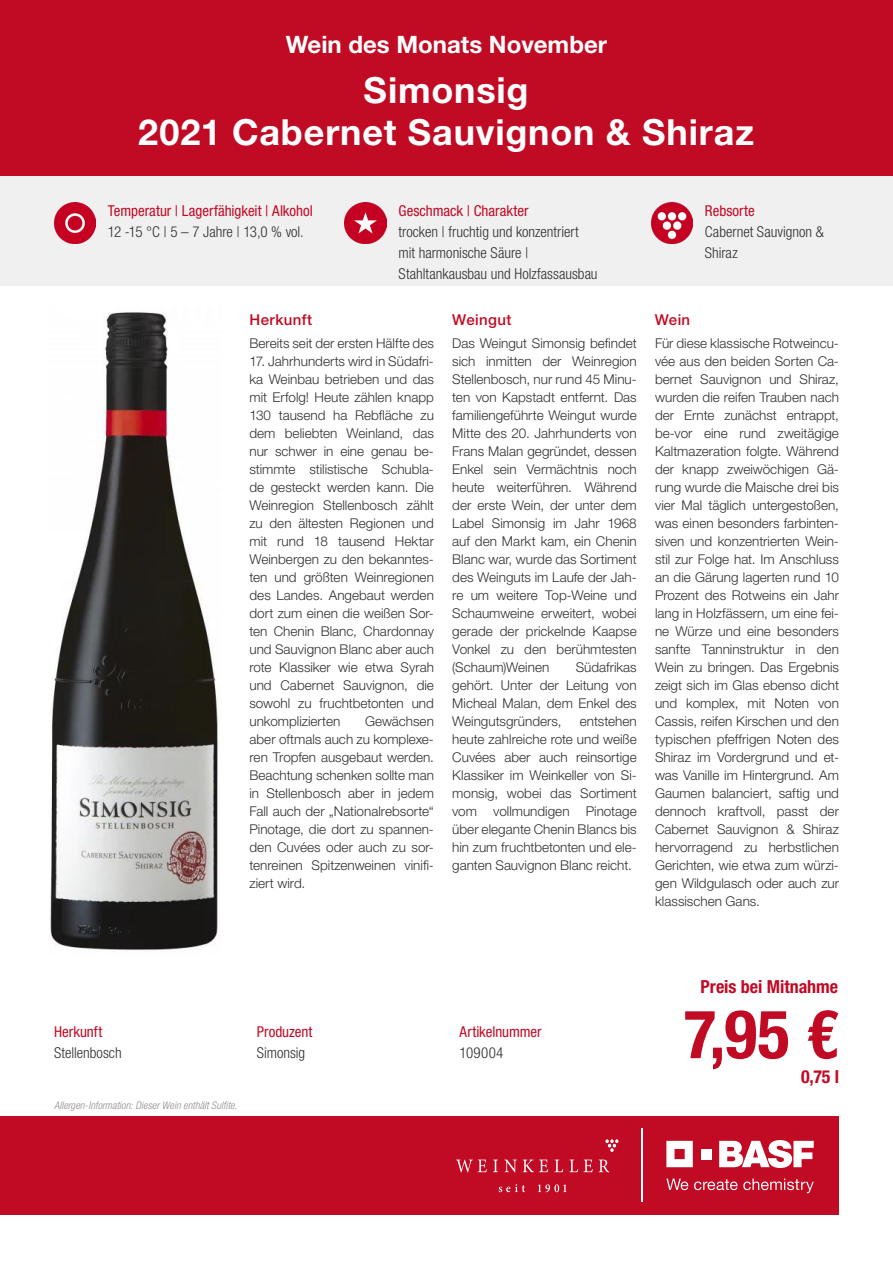
<style>
.page{position:relative;width:893px;height:1263px;background:#fff}
.page>*{position:absolute;margin:0;border:0;box-sizing:border-box;transform-origin:0 0}
.t1{font:700 condensed 67.5px "Helvetica Neue LT Std";color:#c10b25}
.t2{font:700 36px/42px "Helvetica Neue LT Std";letter-spacing:.025em;color:#fff;text-align:center}
.t3{font:700 24px "Helvetica Neue LT Std";color:#fff}
.t4{font:700 condensed 18px "Helvetica Neue LT Std";color:#c10b25}
.t5{font:300 condensed 15px/21px "Helvetica Neue LT Std";color:#303131}
.t6{font:condensed 15px "Helvetica Neue LT Std";color:#c10b25}
.t7{font:500 15px "Helvetica Neue LT Std";letter-spacing:.03em;color:#c10b25}
.t8{font:300 13.5px/18px "Helvetica Neue LT Std";color:#303131;text-align:justify}
.t9{font:italic 300 condensed 10.5px "Helvetica Neue LT Std";letter-spacing:.005em;color:#8c8c8c}
</style>
<div class="page">
<div style="left:0;top:166px;width:893px;height:120px;background:#f0f0f1"></div>
<div style="left:0;top:0;width:893px;height:175px;background:#c10b25"></div>
<img style="left:345px;top:202px;width:41px;height:42px">
<img style="left:651px;top:202px;width:42px;height:42px">
<img style="left:54px;top:202px;width:41px;height:42px">
<img style="left:50px;top:312px;width:168px;height:638px">
<div style="left:0;top:1116px;width:838px;height:98px;background:#c10b25"></div>
<svg style="left:666px;top:1141px;width:27px;height:26px"></svg>
<div style="left:701px;top:1149px;width:10px;height:10px;background:#fff"></div>
<svg style="left:719px;top:1140px;width:95px;height:28px"></svg>
<svg style="left:666px;top:1178px;width:22px;height:12px"></svg>
<svg style="left:694px;top:1178px;width:120px;height:15px"></svg>
<hr style="left:641px;top:1128px;width:1px;height:74px;background:#fff">
<svg style="left:499px;top:1184px;width:26px;height:8px"></svg>
<svg style="left:538px;top:1184px;width:29px;height:8px"></svg>
<svg style="left:456px;top:1159px;width:31px;height:13px"></svg>
<svg style="left:493px;top:1159px;width:5px;height:13px"></svg>
<svg style="left:504px;top:1159px;width:13px;height:13px"></svg>
<svg style="left:523px;top:1159px;width:25px;height:13px"></svg>
<svg style="left:554px;top:1159px;width:9px;height:13px"></svg>
<svg style="left:569px;top:1159px;width:24px;height:13px"></svg>
<svg style="left:599px;top:1159px;width:10px;height:13px"></svg>
<svg style="left:605px;top:1139px;width:13px;height:13px"></svg>
<h3 class="t3" style="left:286px;top:29px;width:323px">Wein des Monats November</h3>
<h2 class="t2" style="left:138px;top:68px;width:617px">Simonsig<br>2021 Cabernet Sauvignon &amp; Shiraz</h2>
<p class="t6" style="left:108px;top:202px;width:207px">Temperatur | Lagerfähigkeit | Alkohol</p>
<p class="t5" style="left:108px;top:221px;width:198px">12 -15 °C | 5 – 7 Jahre | 13,0 % vol.</p>
<p class="t6" style="left:398px;top:202px;width:132px">Geschmack | Charakter</p>
<p class="t5" style="left:398px;top:221px;width:201px">trocken | fruchtig und konzentriert mit harmonische Säure |<br>Stahltankausbau und Holzfassausbau</p>
<p class="t6" style="left:705px;top:202px;width:51px">Rebsorte</p>
<p class="t5" style="left:705px;top:221px;width:120px">Cabernet Sauvignon &amp;<br>Shiraz</p>
<p class="t7" style="left:249px;top:310px;width:64px">Herkunft</p>
<p class="t8" style="left:249px;top:334px;width:186px">Bereits seit der ersten Hälfte des</p>
<p class="t8" style="left:249px;top:352px;width:186px">17. Jahrhunderts wird in Südafri&shy;ka Weinbau betrieben und das mit Erfolg! Heute zählen knapp 130 tausend ha Rebfläche zu dem beliebten Weinland, das nur schwer in eine genau be&shy;stimmte stilistische Schubla&shy;de gesteckt werden kann. Die Weinregion Stellenbosch zählt zu den ältesten Regionen und mit rund 18 tausend Hektar Weinbergen zu den bekanntes&shy;ten und größten Weinregionen des Landes. Angebaut werden dort zum einen die weißen Sor&shy;ten Chenin Blanc, Chardonnay und Sauvignon Blanc aber auch rote Klassiker wie etwa Syrah und Cabernet Sauvignon, die sowohl zu fruchtbetonten und unkomplizierten</p>
<p class="t8" style="left:249px;top:712px;width:186px;text-indent:116px">Gewächsen aber oftmals auch zu komplexe&shy;ren Tropfen ausgebaut werden.<br>Beachtung schenken sollte man in Stellenbosch aber in jedem Fall auch der „Nationalrebsorte“ Pinotage, die dort zu spannen&shy;den Cuvées oder auch zu sor&shy;tenreinen Spitzenweinen vinifi&shy;ziert wird.</p>
<p class="t7" style="left:452px;top:310px;width:61px">Weingut</p>
<p class="t7" style="left:655px;top:310px;width:37px">Wein</p>
<p class="t8" style="left:452px;top:334px;width:186px">Das Weingut Simonsig befindet sich inmitten der Weinregion Stellenbosch, nur rund 45 Minu&shy;ten von Kapstadt entfernt. Das familiengeführte Weingut wurde Mitte des 20. Jahrhunderts von Frans Malan gegründet, dessen Enkel sein Vermächtnis noch heute weiterführen. Während der erste Wein, der unter dem Label Simonsig im Jahr 1968 auf den Markt kam, ein Chenin Blanc war, wurde das Sortiment des Weinguts im Laufe der Jah&shy;re um weitere Top-Weine und Schaumweine erweitert, wobei gerade der prickelnde Kaapse Vonkel zu den berühmtesten (Schaum)Weinen</p>
<p class="t8" style="left:452px;top:658px;width:186px;text-indent:123px">Südafrikas gehört. Unter der Leitung von Micheal Malan, dem Enkel des Weingutsgründers,</p>
<p class="t8" style="left:452px;top:712px;width:186px;text-indent:128px">entstehen heute zahlreiche rote und weiße Cuvées aber auch reinsortige Klassiker im Weinkeller von Si&shy;monsig, wobei das Sortiment vom vollmundigen Pinotage über elegante Chenin Blancs bis hin zum fruchtbetonten und ele&shy;ganten Sauvignon Blanc reicht.</p>
<p class="t8" style="left:655px;top:334px;width:185px">Für diese klassische Rotweincu&shy;vée aus den beiden Sorten Ca&shy;bernet Sauvignon und Shiraz, wurden die reifen Trauben nach der Ernte zunächst entrappt, be-vor eine rund zweitägige Kaltmazeration folgte. Während der knapp zweiwöchigen Gä&shy;rung wurde die Maische drei bis vier Mal täglich untergestoßen, was einen besonders farbinten&shy;siven und konzentrierten Wein&shy;stil zur Folge hat. Im Anschluss an die Gärung lagerten rund 10<br>Prozent des Rotweins ein Jahr lang in Holzfässern, um eine fei&shy;ne Würze und eine besonders sanfte Tanninstruktur in den Wein zu bringen. Das Ergebnis zeigt sich im Glas ebenso dicht und komplex, mit Noten von Cassis, reifen Kirschen und den typischen pfeffrigen Noten des Shiraz im Vordergrund und et&shy;was Vanille im Hintergrund. Am Gaumen balanciert, saftig und dennoch kraftvoll, passt der Cabernet Sauvignon &amp; Shiraz hervorragend zu herbstlichen Gerichten, wie etwa zum würzi&shy;gen Wildgulasch oder auch zur klassischen Gans.</p>
<p class="t6" style="left:54px;top:1023px;width:50px">Herkunft</p>
<p class="t5" style="left:54px;top:1042px;width:69px">Stellenbosch</p>
<p class="t9" style="left:54px;top:1099px;width:185px">Allergen-Information: Dieser Wein enthält Sulfite.</p>
<p class="t6" style="left:257px;top:1023px;width:57px">Produzent</p>
<p class="t5" style="left:257px;top:1042px;width:50px">Simonsig</p>
<p class="t6" style="left:460px;top:1023px;width:84px">Artikelnummer</p>
<p class="t5" style="left:460px;top:1042px;width:45px">109004</p>
<h3 class="t4" style="left:701px;top:975px;width:139px">Preis bei Mitnahme</h3>
<h1 class="t1" style="left:684px;top:993px;width:156px">7,95 €</h1>
<h3 class="t4" style="left:801px;top:1066px;width:40px">0,75 l</h3>
</div>
